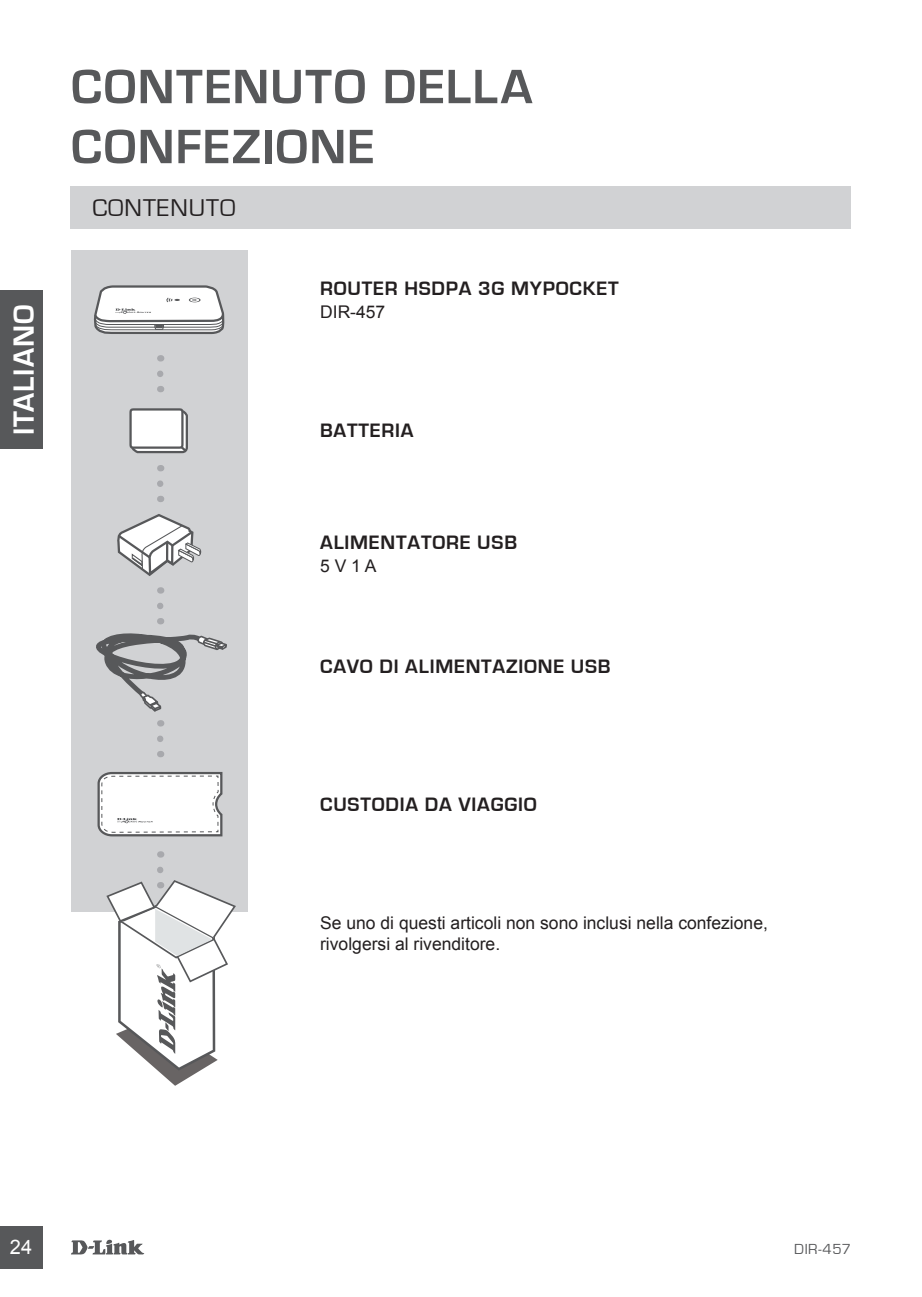
<style>
.page{position:relative;width:922px;height:1297px;background:#fff}
.page>*{position:absolute;margin:0;border:0;box-sizing:border-box;transform-origin:0 0}
.t1{font:700 50px/60px "Eurostile";letter-spacing:.03em;color:#57585a}
.t2{font:700 30px "Eurostile";letter-spacing:.035em;color:#fff}
.t3{font:25px "Eurostile";letter-spacing:.04em;color:#231f20}
.t4{font:700 20px "Eurostile";letter-spacing:.04em;color:#231f20}
.t5{font:20px "Arial";color:#fff}
.t6{font:17.5px/21px "Arial";color:#231f20}
.t7{font:15px "Eurostile";letter-spacing:.035em;color:#57585a}
</style>
<div class="page">
<svg style="left:71px;top:1239px;width:73px;height:15px"></svg>
<div style="left:0;top:1226px;width:43px;height:43px;background:#57585a"></div>
<div style="left:0;top:290px;width:43px;height:159px;background:#57585a"></div>
<div style="left:71px;top:187px;width:779px;height:42px;background:#d1d2d4"></div>
<div style="left:71px;top:250px;width:176px;height:662px;background:#d1d2d4"></div>
<svg style="left:157px;top:374px;width:6px;height:18px"></svg>
<svg style="left:157px;top:484px;width:6px;height:18px"></svg>
<svg style="left:96px;top:606px;width:131px;height:106px"></svg>
<svg style="left:157px;top:739px;width:6px;height:18px"></svg>
<svg style="left:106px;top:870px;width:130px;height:216px"></svg>
<div style="left:129px;top:408px;width:54px;height:41px;border:2px solid #57585a;border-radius:3px"></div>
<svg style="left:130px;top:409px;width:58px;height:45px;background:#d8d9d9"></svg>
<svg style="left:94px;top:285px;width:131px;height:49px;background:#d4d4d5"></svg>
<svg style="left:97px;top:772px;width:126px;height:65px;background:#e7e8e8"></svg>
<svg style="left:117px;top:514px;width:85px;height:62px"></svg>
<h2 class="t2" style="left:7px;top:435px;width:132px;rotate:-90deg">ITALIANO</h2>
<h1 class="t1" style="left:71px;top:58px;width:463px">CONTENUTO DELLA<br>CONFEZIONE</h1>
<h3 class="t3" style="left:92px;top:194px;width:144px">CONTENUTO</h3>
<p class="t4" style="left:320px;top:278px;width:300px">ROUTER HSDPA 3G MYPOCKET</p>
<p class="t6" style="left:320px;top:301px;width:67px">DIR-457</p>
<p class="t4" style="left:320px;top:420px;width:26px">BATTERIA</p>
<p class="t4" style="left:320px;top:532px;width:27px">ALIMENTATORE</p>
<p class="t4" style="left:477px;top:532px;width:41px">USB</p>
<p class="t6" style="left:320px;top:555px;width:58px">5 V 1 A</p>
<p class="t4" style="left:320px;top:656px;width:28px">CAVO</p>
<p class="t4" style="left:379px;top:656px;width:40px">DI ALIMENTA</p>
<p class="t4" style="left:506px;top:656px;width:25px">ZIONE</p>
<p class="t4" style="left:570px;top:656px;width:41px">USB</p>
<p class="t4" style="left:320px;top:794px;width:27px">CUSTODIA</p>
<p class="t4" style="left:424px;top:794px;width:46px">DA VIAGGIO</p>
<p class="t6" style="left:320px;top:912px;width:449px">Se uno di questi articoli non sono inclusi nella confezione, rivolgersi al rivenditore.</p>
<p class="t5" style="left:10px;top:1234px;width:24px">24</p>
<p class="t7" style="left:794px;top:1241px;width:58px">DIR-457</p>
</div>
